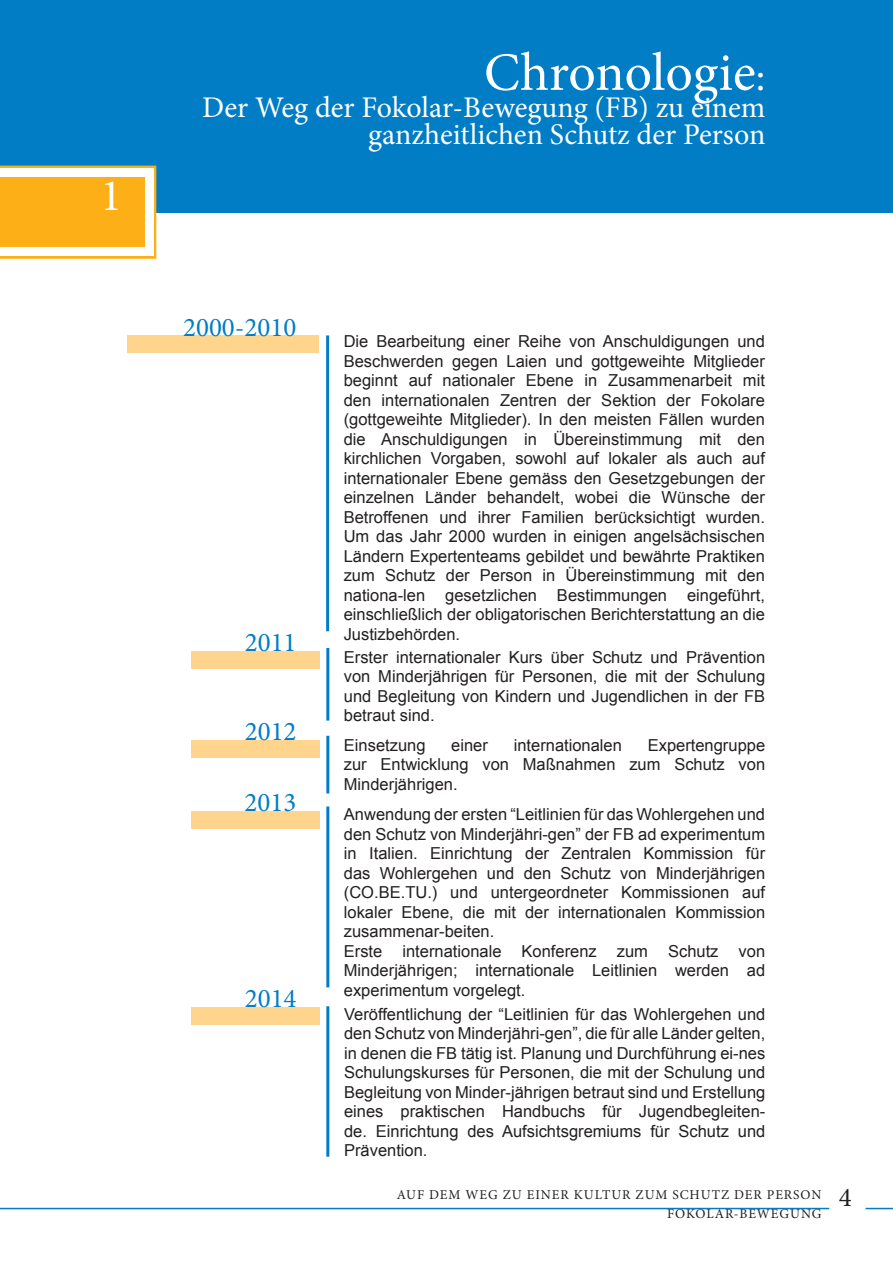
<style>
.page{position:relative;width:893px;height:1263px;background:#fff}
.page>*{position:absolute;margin:0;border:0;box-sizing:border-box;transform-origin:0 0}
.t1{font:54px "Minion Pro";color:#fff}
.t2{font:45px "Minion Pro";color:#fff}
.t3{font:30px "Minion Pro";color:#fff}
.t4{font:27px "Minion Pro";color:#007dc5}
.t5{font:16.5px/19.5px "Arial";color:#231f20;text-align:justify}
.t6{font:13.5px/19.5px "Minion Pro";letter-spacing:.07em;color:#231f20}
.s1{font-size:42px}
</style>
<div class="page">
<hr style="left:0;top:1208px;width:829px;height:1px;background:#007dc5">
<svg style="left:866px;top:1208px;width:27px;height:1px"></svg>
<div style="left:0;top:0;width:893px;height:212px;background:#007dc5"></div>
<svg style="left:0;top:166px;width:156px;height:93px"></svg>
<div style="left:0;top:169px;width:153px;height:87px;background:#fff"></div>
<div style="left:0;top:177px;width:144px;height:70px;background:#fcaf17"></div>
<div style="left:191px;top:651px;width:128px;height:18px;background:#ffd48c"></div>
<hr style="left:326px;top:648px;width:3px;height:72px;background:#007dc5">
<div style="left:191px;top:740px;width:128px;height:18px;background:#ffd48c"></div>
<hr style="left:326px;top:736px;width:3px;height:57px;background:#007dc5">
<div style="left:191px;top:811px;width:128px;height:18px;background:#ffd48c"></div>
<hr style="left:326px;top:806px;width:3px;height:181px;background:#007dc5">
<div style="left:191px;top:1007px;width:128px;height:18px;background:#ffd48c"></div>
<hr style="left:326px;top:1006px;width:3px;height:151px;background:#007dc5">
<div style="left:128px;top:335px;width:191px;height:18px;background:#ffd48c"></div>
<hr style="left:326px;top:335px;width:3px;height:296px;background:#007dc5">
<p class="t2" style="left:100px;top:166px;width:23px">1</p>
<p class="t1" style="left:484px;top:36px;width:283px">Chronologie<span class="s1">:</span></p>
<p class="t3" style="left:202px;top:87px;width:565px">Der Weg der Fokolar-Bewegung (FB) zu einem</p>
<p class="t3" style="left:368px;top:114px;width:399px">ganzheitlichen Schutz der Person</p>
<p class="t4" style="left:183px;top:309px;width:115px">2000-2010</p>
<p class="t4" style="left:245px;top:624px;width:53px">2011</p>
<p class="t4" style="left:245px;top:713px;width:53px">2012</p>
<p class="t4" style="left:245px;top:784px;width:53px">2013</p>
<p class="t4" style="left:245px;top:980px;width:53px">2014</p>
<p class="t5" style="left:344px;top:332px;width:423px">Die Bearbeitung einer Reihe von Anschuldigungen und Beschwerden gegen Laien und gottgeweihte Mitglieder beginnt auf nationaler Ebene in Zusammenarbeit mit den internationalen Zentren der Sektion der Fokolare (gottgeweihte Mitglieder). In den meisten Fällen wurden die Anschuldigungen in Übereinstimmung mit den kirchlichen Vorgaben, sowohl auf lokaler als auch auf internationaler Ebene gemäss den Gesetzgebungen der einzelnen Länder behandelt, wobei die Wünsche der Betroffenen und ihrer Familien berücksichtigt wurden.<br>Um das Jahr 2000 wurden in einigen angelsächsischen Ländern Expertenteams gebildet und bewährte Praktiken zum Schutz der Person in Übereinstimmung mit den nationa-len gesetzlichen Bestimmungen eingeführt, einschließlich der obligatorischen Berichterstattung an die Justizbehörden.</p>
<p class="t5" style="left:344px;top:648px;width:423px">Erster internationaler Kurs über Schutz und Prävention von Minderjährigen für Personen, die mit der Schulung und Begleitung von Kindern und Jugendlichen in der FB betraut sind.</p>
<p class="t5" style="left:344px;top:735px;width:83px">Einsetzung</p>
<p class="t5" style="left:451px;top:735px;width:38px">einer</p>
<p class="t5" style="left:514px;top:735px;width:110px">internationalen</p>
<p class="t5" style="left:344px;top:735px;width:423px;text-indent:304px">Expertengruppe zur Entwicklung von Maßnahmen zum Schutz von Minderjährigen.</p>
<p class="t5" style="left:344px;top:805px;width:423px">Anwendung der ersten “Leitlinien für das Wohlergehen und den Schutz von Minderjähri-gen” der FB ad experimentum in Italien. Einrichtung der Zentralen Kommission für das Wohlergehen und den Schutz von Minderjährigen (CO.BE.TU.) und untergeordneter Kommissionen auf lokaler Ebene, die mit der internationalen Kommission zusammenar-beiten.</p>
<p class="t5" style="left:344px;top:941px;width:423px">Erste internationale Konferenz zum Schutz von Minderjährigen; internationale Leitlinien werden ad experimentum vorgelegt.</p>
<p class="t5" style="left:344px;top:1004px;width:423px">Veröffentlichung der “Leitlinien für das Wohlergehen und den Schutz von Minderjähri-gen”, die für alle Länder gelten, in denen die FB tätig ist. Planung und Durchführung ei-nes Schulungskurses für Personen, die mit der Schulung und Begleitung von Minder-jährigen betraut sind und Erstellung eines praktischen Handbuchs für Jugendbegleiten&shy;de. Einrichtung des Aufsichtsgremiums für Schutz und Prävention.</p>
<p class="t6" style="left:667px;top:1184px;width:186px;text-indent:-270px">AUF DEM WEG ZU EINER KULTUR ZUM SCHUTZ DER PERSON<br>FOKOLAR-BEWEGUNG <sup>4</sup></p>
</div>
